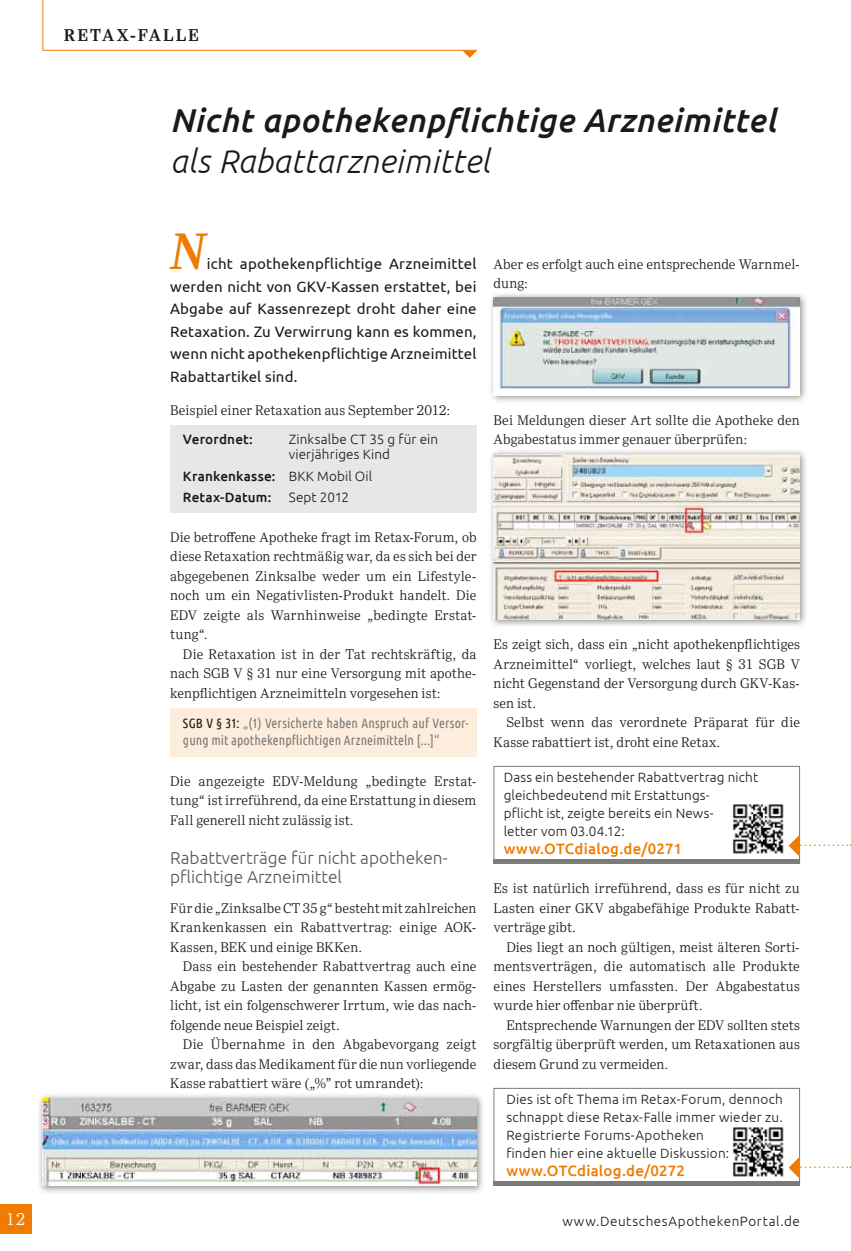
<style>
.page{position:relative;width:851px;height:1251px;background:#fff}
.page>*{position:absolute;margin:0;border:0;box-sizing:border-box;transform-origin:0 0}
.t1{font:italic 600 49.5px "Ysobel Pro";color:#ef7c00;scale:.94 1}
.t2{font:italic 500 33px "Ubuntu";letter-spacing:.02em;color:#1a1a18}
.t3{font:italic 300 33px "Ubuntu";letter-spacing:.01em;color:#1a1a18}
.t4{font:300 17.25px/19.5px "Ubuntu";color:#565656}
.t5{font:600 16.5px "Ysobel Pro";letter-spacing:.12em;color:#1a1a18}
.t6{font:300 16.5px "Ysobel Pro";color:#fff}
.t7{font:15px/22.5px "Ubuntu";letter-spacing:.01em;color:#1a1a18;text-align:justify}
.t8{font:500 15px "Ubuntu";letter-spacing:.015em;color:#ef7c00}
.t9{font:300 13.5px/19.5px "Ysobel Pro";letter-spacing:.01em;color:#1a1a18;text-align:justify}
.t10{font:300 13.5px/18px "Ubuntu";letter-spacing:.015em;color:#1a1a18}
.t11{font:13.5px/16.5px "Ubuntu Condensed";letter-spacing:.01em;color:#7b7b7a}
.t12{font:500 13.5px/21.5px "Ubuntu";letter-spacing:.01em;color:#1a1a18}
.t13{font:300 13.5px "Ubuntu";letter-spacing:.045em;color:#1a1a18}
.s1{font-weight:300}
.s2{color:#1a1a18}
</style>
<div class="page">
<div style="left:170px;top:424px;width:306px;height:88px;background:#e7e7e7"></div>
<div style="left:0;top:1203px;width:32px;height:30px;background:#ef7c00"></div>
<hr style="left:43px;top:50px;width:434px;height:1px;background:#ef7c00">
<hr style="left:43px;top:0;width:1px;height:51px;background:#ef7c00">
<svg style="left:462px;top:50px;width:15px;height:8px"></svg>
<div style="left:170px;top:707px;width:306px;height:49px;background:#feeddc"></div>
<div style="left:37px;top:1091px;width:448px;height:102px;background:#1a1a18;opacity:.5"></div>
<img style="left:43px;top:1097px;width:433px;height:88px">
<div style="left:487px;top:291px;width:321px;height:113px;background:#1a1a18;opacity:.5"></div>
<div style="left:493px;top:297px;width:306px;height:98px;background:#fff"></div>
<img style="left:493px;top:297px;width:306px;height:93px">
<div style="left:487px;top:447px;width:321px;height:181px;background:#1a1a18;opacity:.5"></div>
<img style="left:493px;top:453px;width:306px;height:167px">
<div style="left:493px;top:1087px;width:306px;height:98px;border:1px solid #7b7b7a"></div>
<svg style="left:788px;top:1156px;width:63px;height:22px"></svg>
<div style="left:493px;top:1180px;width:306px;height:5px;background:#7b7b7a"></div>
<img style="left:733px;top:1127px;width:51px;height:50px">
<div style="left:493px;top:765px;width:306px;height:98px;border:1px solid #7b7b7a"></div>
<svg style="left:788px;top:834px;width:63px;height:22px"></svg>
<div style="left:493px;top:858px;width:306px;height:5px;background:#7b7b7a"></div>
<img style="left:733px;top:804px;width:51px;height:50px">
<p class="t6" style="left:6px;top:1209px;width:21px">12</p>
<p class="t5" style="left:64px;top:25px;width:137px">RETAX-FALLE</p>
<h2 class="t2" style="left:170px;top:100px;width:607px">Nicht apothekenpflichtige Arzneimittel</h2>
<h2 class="t3" style="left:170px;top:141px;width:321px">als Rabattarzneimittel</h2>
<h1 class="t1" style="left:170px;top:221px;width:40px">N</h1>
<p class="t7" style="left:170px;top:252px;width:308px;text-indent:37px">icht apothekenpflichtige Arzneimittel werden nicht von GKV-Kassen erstattet, bei Abgabe auf Kassenrezept droht daher eine Retaxation. Zu Verwirrung kann es kommen, wenn nicht apothekenpflichtige Arzneimittel Rabattartikel sind.</p>
<p class="t9" style="left:170px;top:400px;width:281px">Beispiel einer Retaxation aus September 2012:</p>
<p class="t12" style="left:183px;top:428px;width:71px">Verordnet:</p>
<p class="t10" style="left:289px;top:431px;width:151px;line-height:15px">Zinksalbe CT 35 g für ein vierjähriges Kind</p>
<p class="t12" style="left:183px;top:464px;width:191px">Krankenkasse: <span class="s1">BKK Mobil Oil<br></span>Retax-Datum:</p>
<p class="t10" style="left:289px;top:488px;width:62px">Sept 2012</p>
<p class="t9" style="left:170px;top:527px;width:308px">Die betroffene Apotheke fragt im Retax-Forum, ob diese Retaxation rechtmäßig war, da es sich bei der abgegebenen Zinksalbe weder um ein Lifestyle&shy;noch um ein Negativlisten-Produkt handelt. Die EDV zeigte als Warnhinweise „bedingte Erstat&shy;tung“.</p>
<p class="t9" style="left:170px;top:644px;width:308px;text-indent:13px">Die Retaxation ist in der Tat rechtskräftig, da nach SGB V § 31 nur eine Versorgung mit apothe&shy;kenpflichtigen Arzneimitteln vorgesehen ist:</p>
<p class="t11" style="left:183px;top:714px;width:287px"><span class="s2">SGB V § 31:</span> „(1) Versicherte haben Anspruch auf Versor&shy;gung mit apothekenpflichtigen Arzneimitteln [...]“</p>
<p class="t9" style="left:170px;top:771px;width:308px">Die angezeigte EDV-Meldung „bedingte Erstat&shy;tung“ ist irreführend, da eine Erstattung in diesem Fall generell nicht zulässig ist.</p>
<p class="t4" style="left:170px;top:847px;width:279px">Rabattverträge für nicht apotheken&shy;pflichtige Arzneimittel</p>
<p class="t9" style="left:170px;top:897px;width:308px">Für die „Zinksalbe CT 35 g“ besteht mit zahlreichen Krankenkassen ein Rabattvertrag: einige AOK-Kassen, BEK und einige BKKen.</p>
<p class="t9" style="left:170px;top:956px;width:308px;text-indent:13px">Dass ein bestehender Rabattvertrag auch eine Abgabe zu Lasten der genannten Kassen ermög&shy;licht, ist ein folgenschwerer Irrtum, wie das nach&shy;folgende neue Beispiel zeigt.</p>
<p class="t9" style="left:170px;top:1034px;width:308px;text-indent:13px">Die Übernahme in den Abgabevorgang zeigt zwar, dass das Medikament für die nun vorliegende Kasse rabattiert wäre („%” rot umrandet):</p>
<p class="t9" style="left:493px;top:254px;width:308px">Aber es erfolgt auch eine entsprechende Warnmel&shy;dung:</p>
<p class="t9" style="left:493px;top:410px;width:308px">Bei Meldungen dieser Art sollte die Apotheke den<br>Abgabestatus immer genauer überprüfen:</p>
<p class="t9" style="left:493px;top:634px;width:308px">Es zeigt sich, dass ein „nicht apothekenpflichtiges Arzneimittel“ vorliegt, welches laut § 31 SGB V nicht Gegenstand der Versorgung durch GKV-Kas&shy;sen ist.</p>
<p class="t9" style="left:493px;top:712px;width:308px;text-indent:13px">Selbst wenn das verordnete Präparat für die<br>Kasse rabattiert ist, droht eine Retax.</p>
<p class="t10" style="left:503px;top:767px;width:256px">Dass ein bestehender Rabattvertrag nicht gleichbedeutend mit Erstattungs-<br>pflicht ist, zeigte bereits ein News-<br>letter vom 03.04.12:</p>
<p class="t8" style="left:503px;top:838px;width:180px">www.OTCdialog.de/0271</p>
<p class="t9" style="left:493px;top:878px;width:308px">Es ist natürlich irreführend, dass es für nicht zu Lasten einer GKV abgabefähige Produkte Rabatt&shy;verträge gibt.</p>
<p class="t9" style="left:493px;top:936px;width:308px;text-indent:13px">Dies liegt an noch gültigen, meist älteren Sorti&shy;mentsverträgen, die automatisch alle Produkte eines Herstellers umfassten. Der Abgabestatus wurde hier offenbar nie überprüft.</p>
<p class="t9" style="left:493px;top:1014px;width:308px;text-indent:13px">Entsprechende Warnungen der EDV sollten stets sorgfältig überprüft werden, um Retaxationen aus diesem Grund zu vermeiden.</p>
<p class="t10" style="left:506px;top:1089px;width:278px">Dies ist oft Thema im Retax-Forum, dennoch schnappt diese Retax-Falle immer wieder zu.<br>Registrierte Forums-Apotheken<br>finden hier eine aktuelle Diskussion:</p>
<p class="t8" style="left:506px;top:1160px;width:180px">www.OTCdialog.de/0272</p>
<p class="t13" style="left:562px;top:1212px;width:239px">www.DeutschesApothekenPortal.de</p>
</div>
